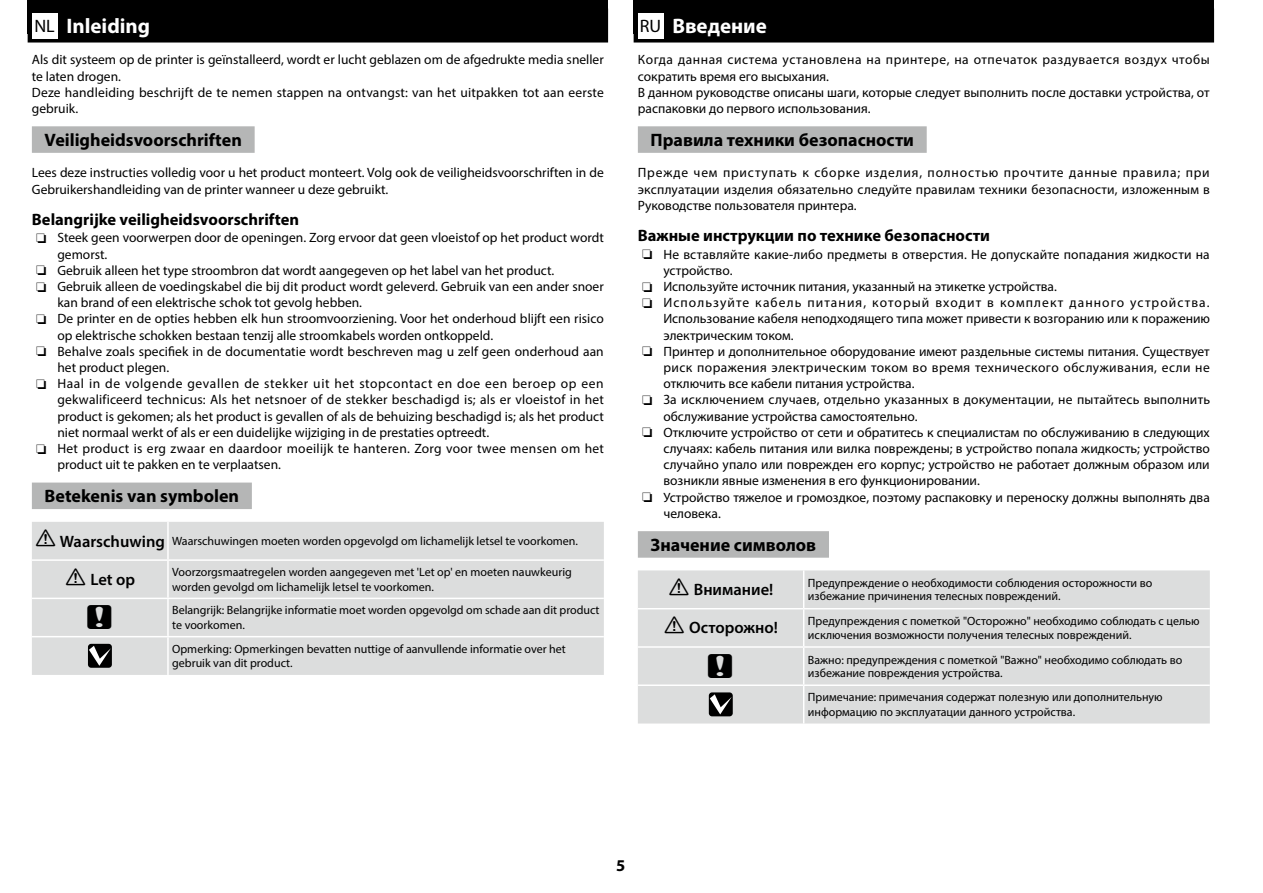
<style>
.page{position:relative;width:1263px;height:893px;background:#fff}
.page>*{position:absolute;margin:0;border:0;box-sizing:border-box;transform-origin:0 0}
.t1{font:33px "TP Publication Group Icons 3 AA";color:#000}
.t2{font:700 21px "Myriad Pro";color:#fff}
.t3{font:700 18px "Myriad Pro";color:#000}
.t4{font:700 16.5px "Myriad Pro";color:#000}
.t5{font:600 16.5px "Myriad Pro";color:#000}
.t6{font:13.5px/16.2px "Myriad Pro";color:#000}
.t7{font:13.5px "Myriad Pro";letter-spacing:.02em;color:#000}
.t8{font:13.5px "Myriad Pro";letter-spacing:.045em;color:#000}
.t9{font:13.5px "Myriad Pro";letter-spacing:.035em;color:#000}
.t10{font:13.5px "Myriad Pro";letter-spacing:.08em;color:#000}
.t11{font:12px/14.4px "Myriad Pro";color:#000}
.s1{font-weight:400;font-size:18px;color:#000}
.s2{font-family:"TP Publication Group Icons 4 AAA";font-size:24px}
.s3{font-weight:600;font-size:16.5px}
.s4{font-family:"TP Publication Group Icons 4 AAA";font-weight:400;font-size:24px}
</style>
<div class="page">
<div style="left:634px;top:0;width:580px;height:34px;background:#000"></div>
<div style="left:28px;top:0;width:580px;height:34px;background:#000"></div>
<div style="left:28px;top:9px;width:580px;height:34px;background:#000"></div>
<div style="left:32px;top:126px;width:223px;height:27px;background:#b5b6b6"></div>
<div style="left:32px;top:483px;width:220px;height:26px;background:#b5b6b6"></div>
<div style="left:32px;top:13px;width:25px;height:25px;background:#fff"></div>
<div style="left:32px;top:522px;width:572px;height:153px;background:#dcdddd"></div>
<hr style="left:167px;top:522px;width:2px;height:37px;background:#fff">
<hr style="left:32px;top:559px;width:136px;height:2px;background:#fff">
<hr style="left:168px;top:559px;width:436px;height:2px;background:#fff">
<hr style="left:167px;top:561px;width:2px;height:37px;background:#fff">
<hr style="left:32px;top:598px;width:136px;height:1px;background:#fff">
<hr style="left:168px;top:598px;width:436px;height:1px;background:#fff">
<hr style="left:167px;top:599px;width:2px;height:37px;background:#fff">
<hr style="left:32px;top:636px;width:136px;height:1px;background:#fff">
<hr style="left:168px;top:636px;width:436px;height:1px;background:#fff">
<hr style="left:167px;top:637px;width:2px;height:38px;background:#fff">
<svg style="left:88px;top:644px;width:24px;height:24px"></svg>
<div style="left:634px;top:9px;width:580px;height:34px;background:#000"></div>
<div style="left:638px;top:126px;width:289px;height:27px;background:#b5b6b6"></div>
<div style="left:638px;top:531px;width:191px;height:27px;background:#b5b6b6"></div>
<div style="left:638px;top:13px;width:25px;height:25px;background:#fff"></div>
<div style="left:638px;top:570px;width:572px;height:153px;background:#dcdddd"></div>
<hr style="left:803px;top:570px;width:1px;height:38px;background:#fff">
<hr style="left:638px;top:608px;width:166px;height:1px;background:#fff">
<hr style="left:804px;top:608px;width:406px;height:1px;background:#fff">
<hr style="left:803px;top:609px;width:1px;height:37px;background:#fff">
<hr style="left:638px;top:646px;width:166px;height:2px;background:#fff">
<hr style="left:804px;top:646px;width:406px;height:2px;background:#fff">
<hr style="left:803px;top:648px;width:1px;height:36px;background:#fff">
<hr style="left:638px;top:684px;width:166px;height:2px;background:#fff">
<hr style="left:804px;top:684px;width:406px;height:2px;background:#fff">
<hr style="left:803px;top:686px;width:1px;height:37px;background:#fff">
<svg style="left:709px;top:692px;width:24px;height:24px"></svg>
<h2 class="t2" style="left:34px;top:12px;width:117px"><span class="s1">NL</span> Inleiding</h2>
<p class="t6" style="left:32px;top:51px;width:573px">Als dit systeem op de printer is geïnstalleerd, wordt er lucht geblazen om de afgedrukte media sneller te laten drogen.<br>Deze handleiding beschrijft de te nemen stappen na ontvangst: van het uitpakken tot aan eerste gebruik.</p>
<h3 class="t3" style="left:45px;top:128px;width:199px">Veiligheidsvoorschriften</h3>
<p class="t6" style="left:32px;top:165px;width:573px">Lees deze instructies volledig voor u het product monteert. Volg ook de veiligheidsvoorschriften in de<br>Gebruikershandleiding van de printer wanneer u deze gebruikt.</p>
<p class="t4" style="left:32px;top:209px;width:269px">Belangrijke veiligheidsvoorschriften</p>
<p class="t6" style="left:36px;top:229px;width:569px">❏ Steek geen voorwerpen door de openingen. Zorg ervoor dat geen vloeistof op het product wordt</p>
<p class="t6" style="left:57px;top:246px;width:51px">gemorst.</p>
<p class="t6" style="left:36px;top:262px;width:520px">❏ Gebruik alleen het type stroombron dat wordt aangegeven op het label van het product.</p>
<p class="t6" style="left:36px;top:278px;width:569px">❏ Gebruik alleen de voedingskabel die bij dit product wordt geleverd. Gebruik van een ander snoer</p>
<p class="t6" style="left:57px;top:294px;width:306px">kan brand of een elektrische schok tot gevolg hebben.</p>
<p class="t6" style="left:36px;top:310px;width:569px">❏ De printer en de opties hebben elk hun stroomvoorziening. Voor het onderhoud blijft een risico</p>
<p class="t6" style="left:57px;top:327px;width:437px">op elektrische schokken bestaan tenzij alle stroomkabels worden ontkoppeld.</p>
<p class="t6" style="left:36px;top:343px;width:569px">❏ Behalve zoals specifiek in de documentatie wordt beschreven mag u zelf geen onderhoud aan</p>
<p class="t6" style="left:57px;top:359px;width:113px">het product plegen.</p>
<p class="t8" style="left:36px;top:375px;width:569px">❏ Haal in de volgende gevallen de stekker uit het stopcontact en doe een beroep op een</p>
<p class="t6" style="left:57px;top:391px;width:548px">gekwalificeerd technicus: Als het netsnoer of de stekker beschadigd is; als er vloeistof in het</p>
<p class="t6" style="left:57px;top:408px;width:548px">product is gekomen; als het product is gevallen of als de behuizing beschadigd is; als het product</p>
<p class="t6" style="left:57px;top:424px;width:433px">niet normaal werkt of als er een duidelijke wijziging in de prestaties optreedt.</p>
<p class="t7" style="left:36px;top:440px;width:569px">❏ Het product is erg zwaar en daardoor moeilijk te hanteren. Zorg voor twee mensen om het</p>
<p class="t6" style="left:57px;top:456px;width:225px">product uit te pakken en te verplaatsen.</p>
<h3 class="t3" style="left:45px;top:484px;width:196px">Betekenis van symbolen</h3>
<p class="t11" style="left:35px;top:534px;width:545px"><span class="s2">!</span> <span class="s3">Waarschuwing</span> Waarschuwingen moeten worden opgevolgd om lichamelijk letsel te voorkomen.</p>
<p class="t5" style="left:65px;top:569px;width:72px"><span class="s4">!</span> Let op</p>
<p class="t11" style="left:172px;top:565px;width:401px">Voorzorgsmaatregelen worden aangegeven met 'Let op' en moeten nauwkeurig worden gevolgd om lichamelijk letsel te voorkomen.</p>
<h1 class="t1" style="left:87px;top:596px;width:27px">c</h1>
<p class="t11" style="left:172px;top:603px;width:429px">Belangrijk: Belangrijke informatie moet worden opgevolgd om schade aan dit product te voorkomen.</p>
<p class="t11" style="left:172px;top:641px;width:395px">Opmerking: Opmerkingen bevatten nuttige of aanvullende informatie over het gebruik van dit product.</p>
<h2 class="t2" style="left:640px;top:12px;width:128px"><span class="s1">RU</span> Введение</h2>
<p class="t6" style="left:638px;top:51px;width:573px">Когда данная система установлена на принтере, на отпечаток раздувается воздух чтобы сократить время его высыхания.<br>В данном руководстве описаны шаги, которые следует выполнить после доставки устройства, от распаковки до первого использования.</p>
<h3 class="t3" style="left:651px;top:128px;width:265px">Правила техники безопасности</h3>
<p class="t6" style="left:638px;top:165px;width:574px;text-align:justify">Прежде чем приступать к сборке изделия, полностью прочтите данные правила; при эксплуатации изделия обязательно следуйте правилам техники безопасности, изложенным в Руководстве пользователя принтера.</p>
<p class="t4" style="left:638px;top:225px;width:354px">Важные инструкции по технике безопасности</p>
<p class="t6" style="left:642px;top:246px;width:569px">❏ Не вставляйте какие-либо предметы в отверстия. Не допускайте попадания жидкости на</p>
<p class="t6" style="left:663px;top:262px;width:71px">устройство.</p>
<p class="t6" style="left:642px;top:278px;width:416px">❏ Используйте источник питания, указанный на этикетке устройства.</p>
<p class="t10" style="left:642px;top:294px;width:569px">❏ Используйте кабель питания, который входит в комплект данного устройства.</p>
<p class="t6" style="left:663px;top:310px;width:548px">Использование кабеля неподходящего типа может привести к возгоранию или к поражению</p>
<p class="t6" style="left:663px;top:327px;width:132px">электрическим током.</p>
<p class="t6" style="left:642px;top:343px;width:569px">❏ Принтер и дополнительное оборудование имеют раздельные системы питания. Существует</p>
<p class="t9" style="left:663px;top:359px;width:548px">риск поражения электрическим током во время технического обслуживания, если не</p>
<p class="t6" style="left:663px;top:375px;width:253px">отключить все кабели питания устройства.</p>
<p class="t7" style="left:642px;top:391px;width:569px">❏ За исключением случаев, отдельно указанных в документации, не пытайтесь выполнить</p>
<p class="t6" style="left:663px;top:408px;width:256px">обслуживание устройства самостоятельно.</p>
<p class="t6" style="left:642px;top:424px;width:569px">❏ Отключите устройство от сети и обратитесь к специалистам по обслуживанию в следующих</p>
<p class="t6" style="left:663px;top:440px;width:548px">случаях: кабель питания или вилка повреждены; в устройство попала жидкость; устройство</p>
<p class="t6" style="left:663px;top:456px;width:548px">случайно упало или поврежден его корпус; устройство не работает должным образом или</p>
<p class="t6" style="left:663px;top:472px;width:318px">возникли явные изменения в его функционировании.</p>
<p class="t6" style="left:642px;top:489px;width:569px">❏ Устройство тяжелое и громоздкое, поэтому распаковку и переноску должны выполнять два</p>
<p class="t6" style="left:663px;top:505px;width:59px">человека.</p>
<h3 class="t3" style="left:651px;top:533px;width:167px">Значение символов</h3>
<p class="t5" style="left:668px;top:579px;width:107px"><span class="s4">!</span> Внимание!</p>
<p class="t11" style="left:808px;top:576px;width:346px;line-height:13.2px">Предупреждение о необходимости соблюдения осторожности во избежание причинения телесных повреждений.</p>
<p class="t5" style="left:664px;top:617px;width:116px"><span class="s4">!</span> Осторожно!</p>
<p class="t11" style="left:808px;top:614px;width:393px;line-height:13.2px">Предупреждения с пометкой "Осторожно" необходимо соблюдать с целью исключения возможности получения телесных повреждений.</p>
<h1 class="t1" style="left:708px;top:644px;width:27px">c</h1>
<p class="t11" style="left:808px;top:653px;width:376px;line-height:13.2px">Важно: предупреждения с пометкой "Важно" необходимо соблюдать во избежание повреждения устройства.</p>
<p class="t11" style="left:808px;top:690px;width:356px">Примечание: примечания содержат полезную или дополнительную информацию по эксплуатации данного устройства.</p>
<p class="t4" style="left:616px;top:854px;width:11px">5</p>
</div>
